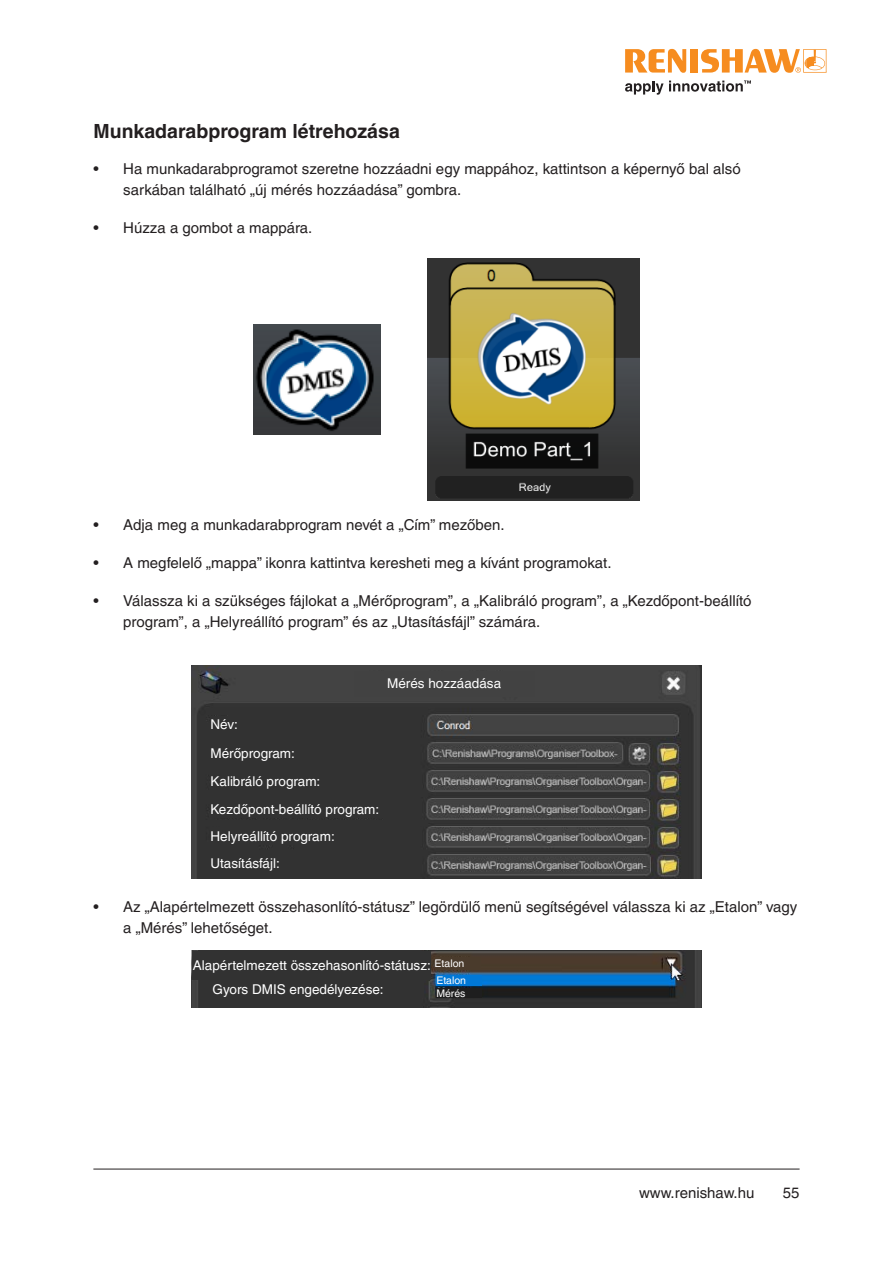
<style>
.page{position:relative;width:893px;height:1263px;background:#fff}
.page>*{position:absolute;margin:0;border:0;box-sizing:border-box;transform-origin:0 0}
.Heading_3__13pt_bold{font:700 19.5px "Helvetica LT Pro";color:#231f20}
.t1{font:15px/21px "Helvetica LT Pro";color:#231f20}
.Caption_box_text{font:13.5px "Helvetica LT Pro";color:#fff}
.Caption_box_text-2{font:10.5px "Helvetica LT Pro";color:#fff}
</style>
<div class="page">
<hr style="left:93px;top:1169px;width:707px;height:1px;background:#231f20">
<img style="left:427px;top:258px;width:213px;height:243px">
<img style="left:253px;top:325px;width:128px;height:109px">
<img style="left:191px;top:665px;width:511px;height:214px">
<img style="left:192px;top:950px;width:509px;height:57px">
<div style="left:210px;top:716px;width:41px;height:17px;background:#323232"></div>
<div style="left:354px;top:671px;width:180px;height:25px;background:#424242"></div>
<div style="left:210px;top:744px;width:121px;height:18px;background:#323232"></div>
<div style="left:210px;top:772px;width:212px;height:18px;background:#323232"></div>
<div style="left:210px;top:800px;width:212px;height:18px;background:#323232"></div>
<div style="left:210px;top:827px;width:212px;height:18px;background:#323232"></div>
<div style="left:210px;top:854px;width:212px;height:18px;background:#323232"></div>
<div style="left:193px;top:951px;width:238px;height:28px;background:#323232"></div>
<div style="left:213px;top:980px;width:211px;height:18px;background:#323232"></div>
<div style="left:435px;top:957px;width:45px;height:13px;background:#4a3b2c"></div>
<div style="left:436px;top:975px;width:46px;height:10px;background:#0078d7"></div>
<div style="left:436px;top:988px;width:46px;height:9px;background:#1e1e1e"></div>
<svg style="left:625px;top:49px;width:61px;height:24px"></svg>
<div style="left:690px;top:49px;width:8px;height:24px;background:#f68c1f"></div>
<svg style="left:701px;top:49px;width:125px;height:24px"></svg>
<svg style="left:625px;top:80px;width:126px;height:15px"></svg>
<p class="Heading_3__13pt_bold" style="left:94px;top:120px;width:308px">Munkadarabprogram létrehozása</p>
<p class="t1" style="left:123px;top:158px;width:619px;text-indent:-30px">• Ha munkadarabprogramot szeretne hozzáadni egy mappához, kattintson a képernyő bal alsó sarkában található „új mérés hozzáadása” gombra.</p>
<p class="t1" style="left:94px;top:217px;width:218px">• Húzza a gombot a mappára.</p>
<p class="t1" style="left:94px;top:514px;width:412px">• Adja meg a munkadarabprogram nevét a „Cím” mezőben.</p>
<p class="t1" style="left:94px;top:552px;width:519px">• A megfelelő „mappa” ikonra kattintva keresheti meg a kívánt programokat.</p>
<p class="t1" style="left:123px;top:590px;width:630px;text-indent:-30px">• Válassza ki a szükséges fájlokat a „Mérőprogram”, a „Kalibráló program”, a „Kezdőpont-beállító program”, a „Helyreállító program” és az „Utasításfájl” számára.</p>
<p class="Caption_box_text" style="left:387px;top:676px;width:116px">Mérés hozzáadása</p>
<p class="Caption_box_text" style="left:210px;top:717px;width:29px">Név:</p>
<p class="Caption_box_text" style="left:210px;top:745px;width:86px">Mérőprogram:</p>
<p class="Caption_box_text" style="left:210px;top:773px;width:111px">Kalibráló program:</p>
<p class="Caption_box_text" style="left:210px;top:801px;width:170px">Kezdőpont-beállító program:</p>
<p class="Caption_box_text" style="left:210px;top:828px;width:126px">Helyreállító program:</p>
<p class="Caption_box_text" style="left:210px;top:855px;width:71px">Utasításfájl:</p>
<p class="t1" style="left:123px;top:896px;width:676px;text-indent:-30px">• Az „Alapértelmezett összehasonlító-státusz” legördülő menü segítségével válassza ki az „Etalon” vagy a „Mérés” lehetőséget.</p>
<p class="Caption_box_text-2" style="left:435px;top:957px;width:31px">Etalon</p>
<p class="Caption_box_text-2" style="left:436px;top:974px;width:31px">Etalon</p>
<p class="Caption_box_text-2" style="left:436px;top:987px;width:31px">Mérés</p>
<p class="Caption_box_text" style="left:193px;top:957px;width:239px">Alapértelmezett összehasonlító-státusz:</p>
<p class="Caption_box_text" style="left:213px;top:982px;width:173px">Gyors DMIS engedélyezése:</p>
<p class="t1" style="left:639px;top:1182px;width:117px">www.renishaw.hu</p>
<p class="t1" style="left:783px;top:1182px;width:18px">55</p>
</div>
